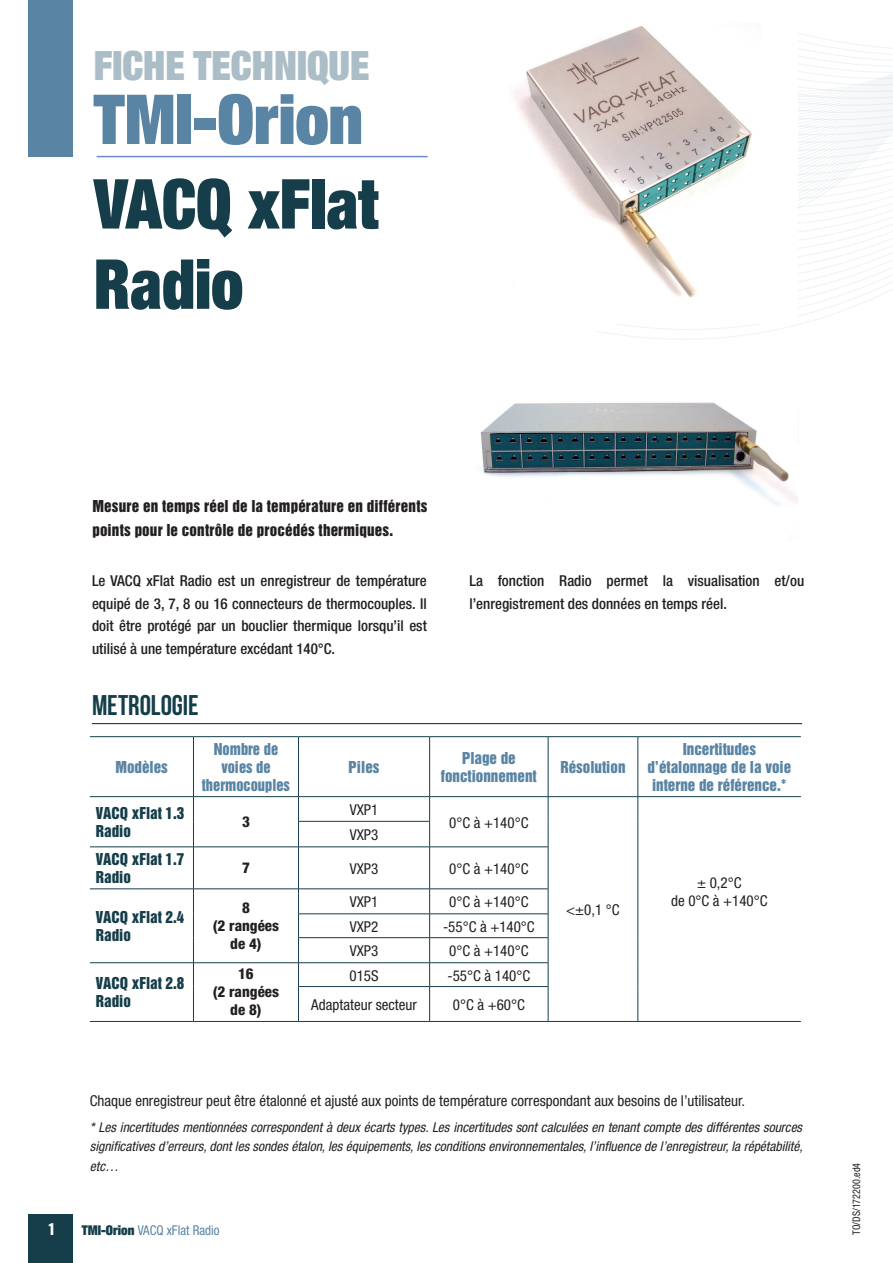
<style>
.page{position:relative;width:893px;height:1263px;background:#fff}
.page>*{position:absolute;margin:0;border:0;box-sizing:border-box;transform-origin:0 0}
.t1{font:900 expanded 69px/80.2px "Helvetica Neue";color:#163e4a;scale:.92 1}
.t2{font:900 expanded 69px "Helvetica Neue";color:#5984a4;scale:.96 1}
.t3{font:900 expanded 40.5px "Helvetica Neue";color:#abbdc7;scale:.96 1}
.t4{font:28.5px "Bebas Neue";letter-spacing:-.005em;color:#163e4a}
.t5{font:500 condensed 15px/22.5px "Helvetica Neue";color:#231f20;text-align:justify}
.t6{font:condensed 15px/18px "Helvetica Neue";color:#231f20;text-align:center}
.t7{font:15px/18px "Helvetica Inserat";color:#5984a4;text-align:center}
.t8{font:15px/24px "Helvetica Inserat";letter-spacing:.01em;color:#231f20}
.t9{font:15px/18px "Helvetica Inserat";color:#163e4a}
.t10{font:800 condensed 15px/18px "Helvetica Neue LT Std";color:#231f20;text-align:center}
.t11{font:15px/18px "Helvetica Inserat";color:#5984a4;text-align:center;scale:.96 1}
.t12{font:15px "Helvetica Inserat";color:#fff}
.t13{font:italic condensed 13.5px/19.5px "Helvetica Neue";color:#231f20;text-align:justify}
.t14{font:condensed 13.5px "Helvetica Neue";color:#5984a4;scale:.96 1}
.t15{font:condensed 10.5px "Helvetica Neue";color:#231f20;scale:.96 1}
.s1{font-weight:900;font-stretch:expanded;color:#163e4a}
</style>
<div class="page">
<div style="left:29px;top:1214px;width:44px;height:49px;background:#163e4a"></div>
<div style="left:29px;top:0;width:44px;height:157px;background:#5984a4"></div>
<hr style="left:97px;top:156px;width:331px;height:1px;background:#6c8bc6">
<hr style="left:92px;top:723px;width:710px;height:1px;background:#163e4a">
<img style="left:479px;top:403px;width:114px;height:75px">
<svg style="left:594px;top:33px;width:299px;height:474px"></svg>
<div style="left:470px;top:0;width:328px;height:323px;background:#fff"></div>
<img style="left:514px;top:26px;width:238px;height:272px">
<hr style="left:90px;top:796px;width:103px;height:1px;background:#163e4a">
<svg style="left:193px;top:797px;width:1px;height:50px"></svg>
<hr style="left:298px;top:821px;width:132px;height:1px;background:#163e4a">
<svg style="left:298px;top:797px;width:1px;height:50px"></svg>
<svg style="left:429px;top:797px;width:1px;height:50px"></svg>
<hr style="left:90px;top:847px;width:103px;height:1px;background:#163e4a">
<hr style="left:193px;top:847px;width:105px;height:1px;background:#163e4a">
<hr style="left:193px;top:847px;width:1px;height:42px;background:#163e4a">
<hr style="left:298px;top:847px;width:132px;height:1px;background:#163e4a">
<hr style="left:298px;top:847px;width:1px;height:42px;background:#163e4a">
<hr style="left:430px;top:847px;width:118px;height:1px;background:#163e4a">
<hr style="left:429px;top:847px;width:1px;height:42px;background:#163e4a">
<hr style="left:90px;top:888px;width:103px;height:1px;background:#163e4a">
<hr style="left:193px;top:888px;width:105px;height:1px;background:#163e4a">
<hr style="left:298px;top:888px;width:132px;height:1px;background:#163e4a">
<hr style="left:430px;top:888px;width:118px;height:1px;background:#163e4a">
<hr style="left:298px;top:913px;width:132px;height:1px;background:#163e4a">
<hr style="left:298px;top:937px;width:132px;height:1px;background:#163e4a">
<hr style="left:90px;top:962px;width:103px;height:1px;background:#163e4a">
<hr style="left:193px;top:962px;width:105px;height:1px;background:#163e4a">
<svg style="left:193px;top:889px;width:1px;height:97px"></svg>
<hr style="left:298px;top:962px;width:132px;height:1px;background:#163e4a">
<svg style="left:298px;top:889px;width:1px;height:97px"></svg>
<svg style="left:429px;top:889px;width:1px;height:97px"></svg>
<hr style="left:193px;top:986px;width:1px;height:35px;background:#163e4a">
<hr style="left:298px;top:986px;width:132px;height:1px;background:#163e4a">
<hr style="left:298px;top:987px;width:1px;height:34px;background:#163e4a">
<hr style="left:429px;top:987px;width:1px;height:34px;background:#163e4a">
<hr style="left:90px;top:1021px;width:103px;height:1px;background:#163e4a">
<hr style="left:193px;top:1021px;width:105px;height:1px;background:#163e4a">
<hr style="left:298px;top:1021px;width:132px;height:1px;background:#163e4a">
<hr style="left:193px;top:736px;width:105px;height:1px;background:#163e4a">
<hr style="left:193px;top:737px;width:1px;height:59px;background:#163e4a">
<hr style="left:298px;top:736px;width:132px;height:1px;background:#163e4a">
<hr style="left:298px;top:737px;width:1px;height:59px;background:#163e4a">
<hr style="left:430px;top:736px;width:118px;height:1px;background:#163e4a">
<hr style="left:429px;top:737px;width:1px;height:59px;background:#163e4a">
<hr style="left:548px;top:736px;width:90px;height:1px;background:#163e4a">
<hr style="left:638px;top:736px;width:163px;height:1px;background:#163e4a">
<hr style="left:193px;top:796px;width:105px;height:1px;background:#163e4a">
<hr style="left:298px;top:796px;width:132px;height:1px;background:#163e4a">
<hr style="left:430px;top:796px;width:118px;height:1px;background:#163e4a">
<hr style="left:548px;top:796px;width:90px;height:1px;background:#163e4a">
<hr style="left:638px;top:796px;width:163px;height:1px;background:#163e4a">
<hr style="left:430px;top:913px;width:118px;height:1px;background:#163e4a">
<hr style="left:430px;top:937px;width:118px;height:1px;background:#163e4a">
<hr style="left:430px;top:962px;width:118px;height:1px;background:#163e4a">
<hr style="left:430px;top:986px;width:118px;height:1px;background:#163e4a">
<hr style="left:430px;top:1021px;width:118px;height:1px;background:#163e4a">
<hr style="left:548px;top:1021px;width:90px;height:1px;background:#163e4a">
<hr style="left:638px;top:1021px;width:163px;height:1px;background:#163e4a">
<hr style="left:90px;top:736px;width:103px;height:1px;background:#163e4a">
<hr style="left:638px;top:737px;width:1px;height:59px;background:#163e4a">
<svg style="left:638px;top:797px;width:1px;height:50px"></svg>
<hr style="left:638px;top:847px;width:1px;height:42px;background:#163e4a">
<svg style="left:638px;top:889px;width:1px;height:97px"></svg>
<hr style="left:638px;top:986px;width:1px;height:35px;background:#163e4a">
<hr style="left:548px;top:737px;width:1px;height:59px;background:#163e4a">
<svg style="left:548px;top:797px;width:1px;height:50px"></svg>
<hr style="left:548px;top:847px;width:1px;height:42px;background:#163e4a">
<svg style="left:548px;top:889px;width:1px;height:97px"></svg>
<hr style="left:548px;top:987px;width:1px;height:34px;background:#163e4a">
<h2 class="t3" style="left:94px;top:39px;width:289px">FICHE TECHNIQUE</h2>
<h1 class="t2" style="left:94px;top:75px;width:282px">TMI-Orion</h1>
<h1 class="t1" style="left:94px;top:162px;width:311px">VACQ xFlat<br>Radio</h1>
<p class="t8" style="left:92px;top:494px;width:337px">Mesure en temps réel de la température en différents points pour le contrôle de procédés thermiques.</p>
<p class="t5" style="left:92px;top:569px;width:336px">Le VACQ xFlat Radio est un enregistreur de température equipé de 3, 7, 8 ou 16 connecteurs de thermocouples. Il doit être protégé par un bouclier thermique lorsqu’il est utilisé à une température excédant 140°C.</p>
<p class="t5" style="left:469px;top:569px;width:336px">La fonction Radio permet la visualisation et/ou l’enregistrement des données en temps réel.</p>
<h3 class="t4" style="left:92px;top:689px;width:108px">METROLOGIE</h3>
<p class="t7" style="left:115px;top:758px;width:54px">Modèles</p>
<p class="t11" style="left:202px;top:740px;width:93px">Nombre de voies de thermocouples</p>
<p class="t9" style="left:96px;top:804px;width:90px">VACQ xFlat 1.3<br>Radio</p>
<p class="t10" style="left:242px;top:812px;width:9px">3</p>
<p class="t7" style="left:349px;top:758px;width:32px">Piles</p>
<p class="t7" style="left:441px;top:749px;width:97px">Plage de fonctionnement</p>
<p class="t7" style="left:560px;top:758px;width:67px">Résolution</p>
<p class="t6" style="left:350px;top:800px;width:30px">VXP1</p>
<p class="t6" style="left:350px;top:826px;width:30px">VXP3</p>
<p class="t6" style="left:449px;top:813px;width:81px">0°C à +140°C</p>
<p class="t9" style="left:96px;top:850px;width:90px">VACQ xFlat 1.7<br>Radio</p>
<p class="t10" style="left:242px;top:859px;width:9px">7</p>
<p class="t6" style="left:350px;top:859px;width:30px">VXP3</p>
<p class="t6" style="left:449px;top:859px;width:81px">0°C à +140°C</p>
<p class="t9" style="left:96px;top:908px;width:90px">VACQ xFlat 2.4<br>Radio</p>
<p class="t10" style="left:213px;top:898px;width:68px">8<br>(2 rangées de 4)</p>
<p class="t6" style="left:350px;top:893px;width:30px">VXP1</p>
<p class="t6" style="left:449px;top:893px;width:81px">0°C à +140°C</p>
<p class="t6" style="left:350px;top:917px;width:30px">VXP2</p>
<p class="t6" style="left:443px;top:917px;width:93px">-55°C à +140°C</p>
<p class="t6" style="left:350px;top:942px;width:30px">VXP3</p>
<p class="t6" style="left:449px;top:942px;width:81px">0°C à +140°C</p>
<p class="t9" style="left:96px;top:974px;width:90px">VACQ xFlat 2.8<br>Radio</p>
<p class="t10" style="left:213px;top:965px;width:68px">16<br>(2 rangées de 8)</p>
<p class="t6" style="left:349px;top:966px;width:31px">015S</p>
<p class="t6" style="left:447px;top:966px;width:84px">-55°C à 140°C</p>
<p class="t6" style="left:311px;top:995px;width:107px">Adaptateur secteur</p>
<p class="t6" style="left:453px;top:995px;width:74px">0°C à +60°C</p>
<p class="t6" style="left:566px;top:900px;width:55px">&lt;±0,1 °C</p>
<p class="t7" style="left:647px;top:740px;width:145px">Incertitudes d’étalonnage de la voie interne de référence.*</p>
<p class="t6" style="left:671px;top:873px;width:98px">± 0,2°C<br>de 0°C à +140°C</p>
<p class="t6" style="left:90px;top:1091px;width:657px">Chaque enregistreur peut être étalonné et ajusté aux points de température correspondant aux besoins de l’utilisateur.</p>
<p class="t13" style="left:90px;top:1117px;width:714px">* Les incertitudes mentionnées correspondent à deux écarts types. Les incertitudes sont calculées en tenant compte des différentes sources significatives d’erreurs, dont les sondes étalon, les équipements, les conditions environnementales, l’influence de l’enregistreur, la répétabilité, etc…</p>
<p class="t12" style="left:48px;top:1220px;width:9px">1</p>
<p class="t14" style="left:82px;top:1222px;width:145px"><span class="s1">TMI-Orion</span> VACQ xFlat Radio</p>
<p class="t15" style="left:850px;top:1235px;width:76px;rotate:-90deg">TO/DS/172200.ed4</p>
</div>
